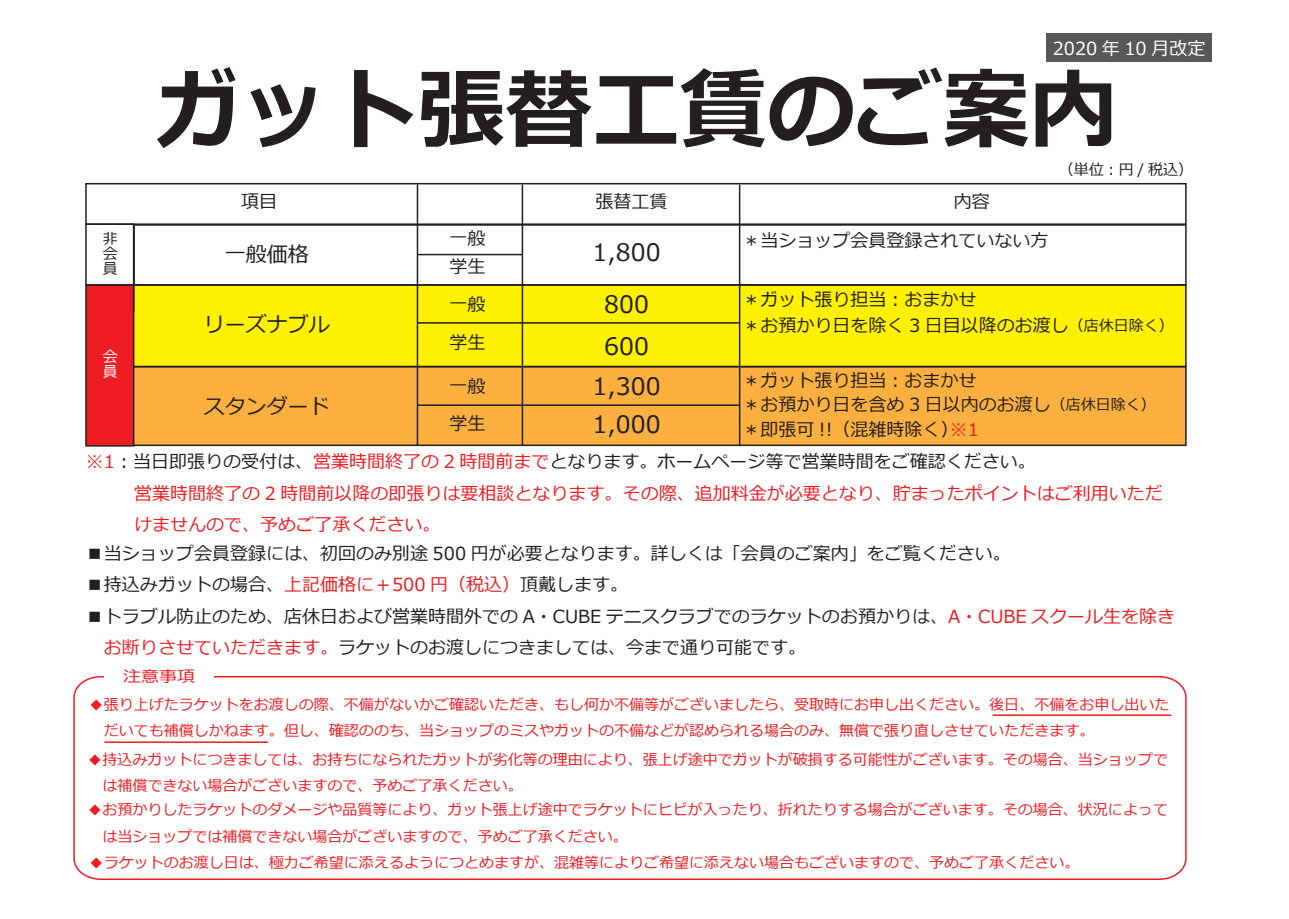
<style>
.page{position:relative;width:1289px;height:919px;background:#fff}
.page>*{position:absolute;margin:0;border:0;box-sizing:border-box;transform-origin:0 0}
.t1{font:700 87.45px "Meiryo";color:#231f20}
.t2{font:24px/51.4px "Meiryo";color:#231f20;text-align:center}
.t3{font:21px "Meiryo";color:#231f20}
.t4{font:18px/28px "Meiryo";color:#231f20}
.t5{font:18px "Meiryo";color:#ee1d23}
.t6{font:18px "Meiryo";color:#fff}
.t7{font:15.45px "Meiryo";color:#ee1d23;scale:1.17 1}
.t8{font:15px/26.2px "Meiryo";color:#ee1d23}
.t9{font:15px/15px "Meiryo";color:#231f20;text-align:justify}
.t10{font:15px/15px "Meiryo";color:#fff}
.s1{font-size:15px}
.s2{color:#ee1d23}
</style>
<div class="page">
<div style="left:85px;top:284px;width:49px;height:162px;background:#ee1d23;border:2px solid #231f20"></div>
<div style="left:85px;top:183px;width:1101px;height:42px;border:2px solid #231f20"></div>
<div style="left:133px;top:366px;width:1053px;height:80px;background:#fbb03f;border:2px solid #231f20"></div>
<div style="left:133px;top:284px;width:1053px;height:83px;background:#fff101;border:2px solid #231f20"></div>
<hr style="left:133px;top:224px;width:1px;height:88px;background:#231f20">
<hr style="left:417px;top:184px;width:1px;height:262px;background:#231f20">
<hr style="left:521px;top:184px;width:2px;height:262px;background:#231f20">
<hr style="left:417px;top:254px;width:105px;height:1px;background:#231f20">
<hr style="left:739px;top:184px;width:1px;height:261px;background:#231f20">
<hr style="left:417px;top:322px;width:322px;height:1px;background:#231f20">
<hr style="left:417px;top:404px;width:322px;height:2px;background:#231f20">
<svg style="left:73px;top:676px;width:1114px;height:204px"></svg>
<div style="left:104px;top:663px;width:110px;height:26px;background:#fff"></div>
<div style="left:1046px;top:34px;width:165px;height:28px;background:#57585a"></div>
<div style="left:133px;top:224px;width:1053px;height:62px;border:2px solid #231f20"></div>
<div style="left:85px;top:223px;width:49px;height:63px;border:2px solid #231f20"></div>
<hr style="left:992px;top:714px;width:179px;height:2px;background:#ee1d23">
<hr style="left:104px;top:741px;width:164px;height:2px;background:#ee1d23">
<p class="t6" style="left:1052px;top:35px;width:154px">2020 年 10 月改定</p>
<h1 class="t1" style="left:155px;top:49px;width:963px">ガット張替工賃のご案内</h1>
<p class="t9" style="left:103px;top:232px;width:16px">非会員</p>
<p class="t10" style="left:103px;top:350px;width:16px">会員</p>
<p class="t4" style="left:241px;top:189px;width:37px">項目</p>
<p class="t4" style="left:595px;top:189px;width:73px">張替工賃</p>
<p class="t4" style="left:953px;top:189px;width:37px">内容</p>
<p class="t9" style="left:1058px;top:163px;width:136px">（単位︓円 / 税込）</p>
<h3 class="t3" style="left:225px;top:240px;width:85px">一般価格</h3>
<h3 class="t3" style="left:204px;top:310px;width:127px">リーズナブル</h3>
<h3 class="t3" style="left:204px;top:391px;width:127px">スタンダード</h3>
<p class="t4" style="left:449px;top:225px;width:37px">一般学生</p>
<p class="t4" style="left:449px;top:285px;width:37px;line-height:38.5px">一般学生</p>
<p class="t4" style="left:449px;top:368px;width:37px;line-height:38px">一般学生</p>
<h2 class="t2" style="left:592px;top:228px;width:69px">1,800<br>800</h2>
<h2 class="t2" style="left:604px;top:322px;width:46px">600</h2>
<h2 class="t2" style="left:592px;top:368px;width:69px;line-height:38.7px;text-align:left">1,300<br>1,000</h2>
<p class="t4" style="left:742px;top:227px;width:307px">＊当ショップ会員登録されていない方</p>
<p class="t4" style="left:742px;top:286px;width:235px">＊ガット張り担当︓おまかせ</p>
<p class="t4" style="left:742px;top:312px;width:433px">＊お預かり日を除く 3 日目以降のお渡し<span class="s1">（店休日除く）</span></p>
<p class="t4" style="left:742px;top:367px;width:235px">＊ガット張り担当︓おまかせ</p>
<p class="t4" style="left:742px;top:416px;width:238px">＊即張可 !!（混雑時除く）<span class="s2">※1</span></p>
<p class="t4" style="left:742px;top:391px;width:415px">＊お預かり日を含め 3 日以内のお渡し<span class="s1">（店休日除く）</span></p>
<p class="t4" style="left:86px;top:448px;width:951px"><span class="s2">※1</span>︓当日即張りの受付は、<span class="s2">営業時間終了の 2 時間前まで</span>となります。ホームページ等で営業時間をご確認ください。</p>
<p class="t5" style="left:86px;top:480px;width:1078px">　　 営業時間終了の 2 時間前以降の即張りは要相談となります。その際、追加料金が必要となり、貯まったポイントはご利用いただ</p>
<p class="t5" style="left:98px;top:512px;width:343px">　　けませんので、予めご了承ください。</p>
<p class="t4" style="left:86px;top:540px;width:926px">■当ショップ会員登録には、初回のみ別途 500 円が必要となります。詳しくは「会員のご案内」をご覧ください。</p>
<p class="t4" style="left:86px;top:571px;width:544px">■持込みガットの場合、<span class="s2">上記価格に＋500 円（税込）</span>頂戴します。</p>
<p class="t4" style="left:86px;top:601px;width:1090px;line-height:31.5px">■トラブル防止のため、店休日および営業時間外での A・CUBE テニスクラブでのラケットのお預かりは、<span class="s2">A・CUBE スクール生を除き　お断りさせていただきます。</span>ラケットのお渡しにつきましては、今まで通り可能です。</p>
<p class="t7" style="left:123px;top:665px;width:63px">注意事項</p>
<p class="t8" style="left:89px;top:691px;width:1081px">◆張り上げたラケットをお渡しの際、不備がないかご確認いただき、もし何か不備等がございましたら、受取時にお申し出ください。後日、不備をお申し出いた　だいても補償しかねます。但し、確認ののち、当ショップのミスやガットの不備などが認められる場合のみ、無償で張り直しさせていただきます。</p>
<p class="t8" style="left:87px;top:746px;width:1082px">◆持込みガットにつきましては、お持ちになられたガットが劣化等の理由により、張上げ途中でガットが破損する可能性がございます。その場合、当ショップで　は補償できない場合がございますので、予めご了承ください。</p>
<p class="t8" style="left:87px;top:797px;width:1082px">◆お預かりしたラケットのダメージや品質等により、ガット張上げ途中でラケットにヒビが入ったり、折れたりする場合がございます。その場合、状況によって　は当ショップでは補償できない場合がございますので、予めご了承ください。</p>
<p class="t8" style="left:89px;top:849px;width:991px">◆ラケットのお渡し日は、極力ご希望に添えるようにつとめますが、混雑等によりご希望に添えない場合もございますので、予めご了承ください。</p>
</div>
